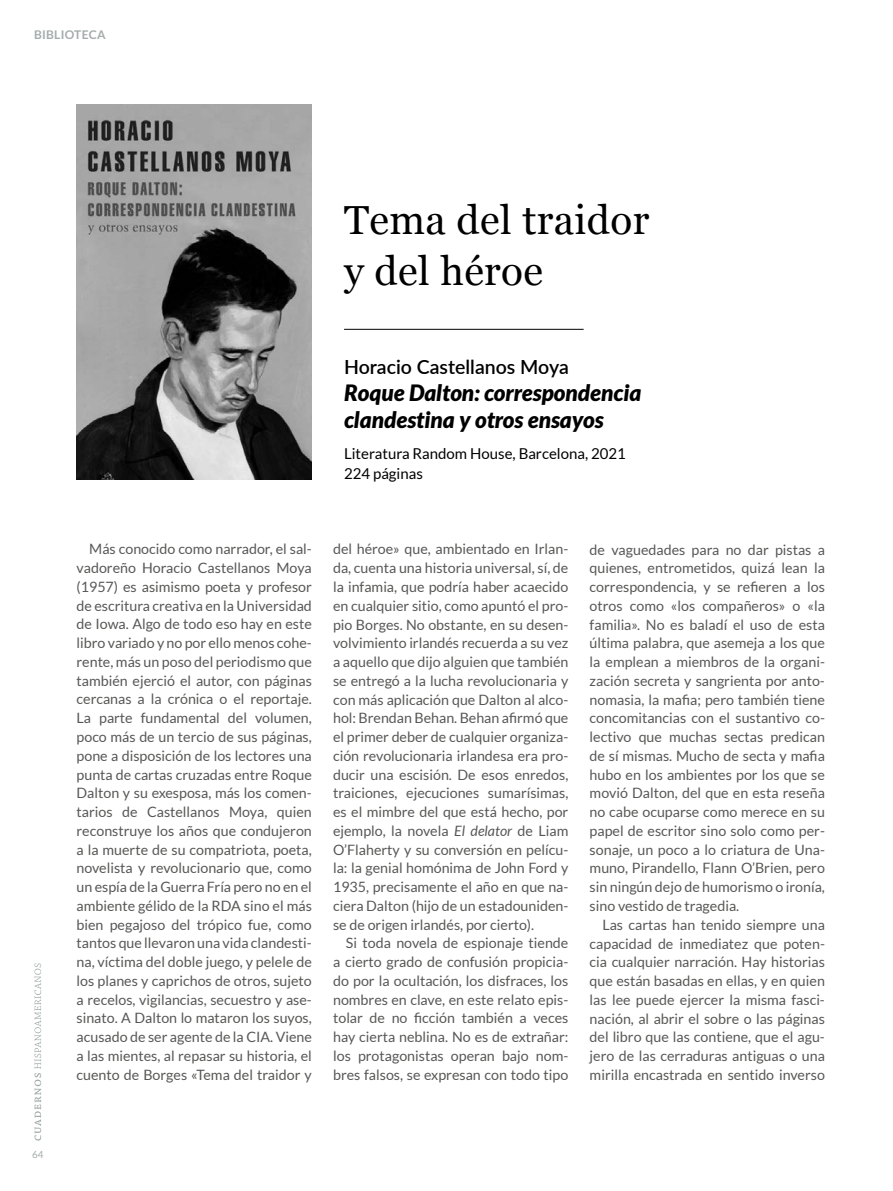
<style>
.page{position:relative;width:893px;height:1191px;background:#fff}
.page>*{position:absolute;margin:0;border:0;box-sizing:border-box;transform-origin:0 0}
.t1{font:40.5px/51px "Georgia";letter-spacing:.01em;color:#000}
.t2{font:italic 900 22.5px/27px "Lato";color:#000}
.t3{font:600 19.5px "Lato";color:#000}
.t4{font:15px/20.1px "Lato";color:#000}
.t5{font:14.25px/18.8px "Lato";color:#575756;text-align:justify}
.t6{font:700 12px "Lato";letter-spacing:.025em;color:#a4acac}
.t7{font:9.75px "Lato";color:#a4acac}
.s1{font-style:italic}
</style>
<div class="page">
<svg style="left:35px;top:963px;width:6px;height:177px"></svg>
<hr style="left:344px;top:329px;width:240px;height:1px;background:#000">
<img style="left:77px;top:104px;width:235px;height:375px">
<p class="t6" style="left:34px;top:28px;width:73px">BIBLIOTECA</p>
<h1 class="t1" style="left:344px;top:193px;width:307px">Tema del traidor y del héroe</h1>
<h3 class="t3" style="left:344px;top:353px;width:226px">Horacio Castellanos Moya</h3>
<h2 class="t2" style="left:344px;top:380px;width:299px">Roque Dalton: correspondencia clandestina y otros ensayos</h2>
<p class="t4" style="left:344px;top:443px;width:283px">Literatura Random House, Barcelona, 2021<br>224 páginas</p>
<p class="t7" style="left:32px;top:1148px;width:13px">64</p>
<p class="t5" style="left:77px;top:540px;width:237px;text-indent:13px">Más conocido como narrador, el sal&shy;vadoreño Horacio Castellanos Moya (1957) es asimismo poeta y profesor de escritura creativa en la Universidad de Iowa. Algo de todo eso hay en este libro variado y no por ello menos cohe&shy;rente, más un poso del periodismo que también ejerció el autor, con páginas cercanas a la crónica o el reportaje.<br>La parte fundamental del volumen, poco más de un tercio de sus páginas, pone a disposición de los lectores una punta de cartas cruzadas entre Roque Dalton y su exesposa, más los comen&shy;tarios de Castellanos Moya, quien reconstruye los años que condujeron a la muerte de su compatriota, poeta, novelista y revolucionario que, como un espía de la Guerra Fría pero no en el ambiente gélido de la RDA sino el más bien pegajoso del trópico fue, como tantos que llevaron una vida clandesti&shy;na, víctima del doble juego, y pelele de los planes y caprichos de otros, sujeto a recelos, vigilancias, secuestro y ase&shy;sinato. A Dalton lo mataron los suyos, acusado de ser agente de la CIA. Viene a las mientes, al repasar su historia, el cuento de Borges «Tema del traidor y</p>
<p class="t5" style="left:333px;top:540px;width:237px">del héroe» que, ambientado en Irlan&shy;da, cuenta una historia universal, sí, de la infamia, que podría haber acaecido en cualquier sitio, como apuntó el pro&shy;pio Borges. No obstante, en su desen&shy;volvimiento irlandés recuerda a su vez a aquello que dijo alguien que también se entregó a la lucha revolucionaria y con más aplicación que Dalton al alco&shy;hol: Brendan Behan. Behan afirmó que el primer deber de cualquier organiza&shy;ción revolucionaria irlandesa era pro&shy;ducir una escisión. De esos enredos, traiciones, ejecuciones sumarísimas, es el mimbre del que está hecho, por ejemplo, la novela <span class="s1">El delator</span> de Liam O’Flaherty y su conversión en pelícu&shy;la: la genial homónima de John Ford y 1935, precisamente el año en que na&shy;ciera Dalton (hijo de un estadouniden&shy;se de origen irlandés, por cierto).</p>
<p class="t5" style="left:333px;top:933px;width:237px;text-indent:13px">Si toda novela de espionaje tiende a cierto grado de confusión propicia&shy;do por la ocultación, los disfraces, los nombres en clave, en este relato epis&shy;tolar de no ficción también a veces hay cierta neblina. No es de extrañar: los protagonistas operan bajo nom&shy;bres falsos, se expresan con todo tipo</p>
<p class="t5" style="left:590px;top:540px;width:237px">de vaguedades para no dar pistas a quienes, entrometidos, quizá lean la correspondencia, y se refieren a los otros como «los compañeros» o «la familia». No es baladí el uso de esta última palabra, que asemeja a los que la emplean a miembros de la organi&shy;zación secreta y sangrienta por anto&shy;nomasia, la mafia; pero también tiene concomitancias con el sustantivo co&shy;lectivo que muchas sectas predican de sí mismas. Mucho de secta y mafia hubo en los ambientes por los que se movió Dalton, del que en esta reseña no cabe ocuparse como merece en su papel de escritor sino solo como per&shy;sonaje, un poco a lo criatura de Una&shy;muno, Pirandello, Flann O’Brien, pero sin ningún dejo de humorismo o ironía, sino vestido de tragedia.</p>
<p class="t5" style="left:590px;top:915px;width:237px;text-indent:13px">Las cartas han tenido siempre una capacidad de inmediatez que poten&shy;cia cualquier narración. Hay historias que están basadas en ellas, y en quien las lee puede ejercer la misma fasci&shy;nación, al abrir el sobre o las páginas del libro que las contiene, que el agu&shy;jero de las cerraduras antiguas o una mirilla encastrada en sentido inverso</p>
</div>
